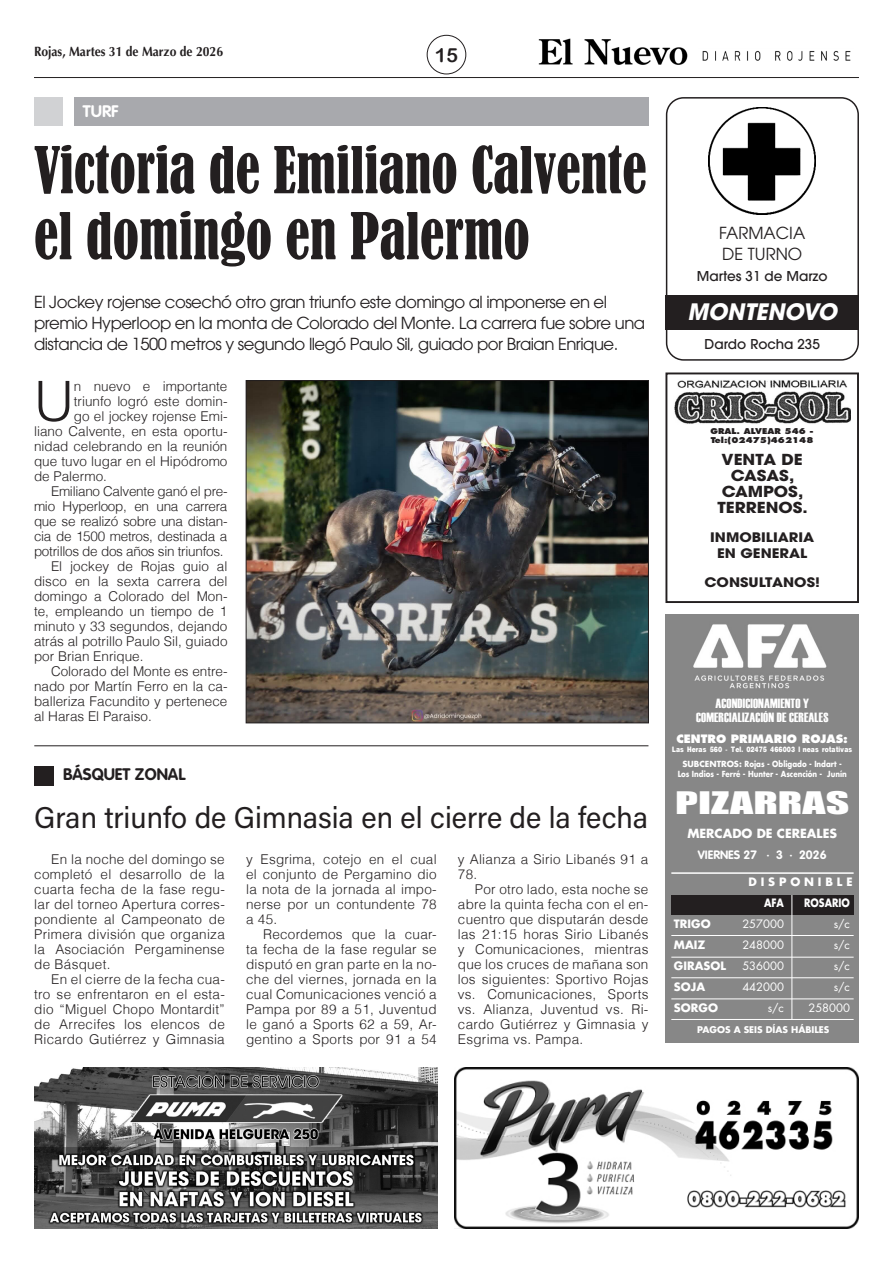
<style>
.page{position:relative;width:893px;height:1263px;background:#fff}
.page>*{position:absolute;margin:0;border:0;box-sizing:border-box;transform-origin:0 0}
.TITULO_REVISTA{font:condensed 60px/66px "Bernard";color:#231f20;scale:.91 1}
.TEXTO_REVISTA{font:300 55.2px "Helvetica";color:#231f20}
.TITULO_SEC_REVISTA{font:30px "Acumin Variable Concept";letter-spacing:.02em;color:#231f20}
.t1{font:28.5px "Impact";color:#fff;scale:1.6 1}
.BAJADA_REVISTA{font:italic 700 22.5px "ITC Avant Garde Std";color:#fff}
.VOLANTA_REVISTA{font:19.5px "Arial Rounded MT Bold";color:#231f20}
.BAJADA_REVISTA-2{font:16.5px/21px "ITC Avant Garde Std";letter-spacing:-.03em;color:#231f20}
.VOLANTA_REVISTA-2{font:700 16.5px "VAG Rounded Std";color:#231f20}
.BAJADA_REVISTA-3{font:16.5px "ITC Avant Garde Std";color:#231f20}
.VOLANTA_REVISTA-3{font:700 16.5px "VAG Rounded Std";color:#fff}
.CLASIFICADO{font:700 15px "Avant Garde";color:#231f20;scale:1.12 1}
.TEXTO_REVISTA-2{font:300 13.5px/15px "Helvetica";color:#231f20;text-align:justify}
.BAJADA_REVISTA-4{font:500 13.5px "ITC Avant Garde Std";color:#231f20}
.t2{font:700 13.5px "Optima LT Std";color:#231f20;scale:.9 1}
.TEXTO_REVISTA-3{font:300 13.5px/15px "Helvetica";letter-spacing:.02em;color:#231f20}
.t3{font:13.35px "Haettenschweiler";letter-spacing:.01em;color:#fff}
.CLASIFICADO-2{font:700 13.05px "Avant Garde";color:#231f20;scale:1.12 1}
.t4{font:700 12.3px "Futura Std";color:#fff}
.t5{font:700 12px "VAG Rounded Std";color:#fff}
.t6{font:11.25px "Futura Std";color:#fff}
.t7{font:700 11.25px "Futura Std";color:#fff}
.t8{font:800 11.25px "Futura Std";color:#fff}
.t9{font:700 11.25px "Futura Std";color:#fff;scale:.84 1}
.t10{font:700 9px "Futura Std";color:#fff}
.t11{font:700 8.25px "Helvetica Black Original";color:#fff;scale:.8 1}
.t12{font:700 8.25px "Futura Std";color:#fff;scale:.86 1}
.t13{font:700 8.25px "Futura Std";color:#fff}
.CLASIFICADO-3{font:800 7.8px/8.9px "Futura Std";color:#231f20;scale:1.09 1}
</style>
<div class="page">
<img style="left:538px;top:38px;width:150px;height:27px">
<img style="left:693px;top:49px;width:166px;height:14px;border-radius:7px">
<hr style="left:34px;top:77px;width:825px;height:1px;background:#231f20">
<div style="left:427px;top:35px;width:39px;height:39px;border:1px solid #231f20;border-radius:50%"></div>
<div style="left:666px;top:295px;width:193px;height:35px;background:#231f20"></div>
<img style="left:709px;top:108px;width:107px;height:107px">
<div style="left:666px;top:97px;width:193px;height:264px;border:2px solid #231f20;border-radius:17px"></div>
<img style="left:455px;top:1067px;width:404px;height:162px">
<img style="left:34px;top:1067px;width:404px;height:162px">
<div style="left:665px;top:614px;width:194px;height:429px;background:#878787"></div>
<div style="left:671px;top:895px;width:183px;height:19px;background:#231f20"></div>
<hr style="left:671px;top:872px;width:183px;height:2px;background:#fff">
<hr style="left:671px;top:1019px;width:183px;height:1px;background:#fff">
<hr style="left:671px;top:998px;width:183px;height:1px;background:#fff">
<hr style="left:671px;top:977px;width:183px;height:1px;background:#fff">
<hr style="left:671px;top:957px;width:183px;height:1px;background:#fff">
<hr style="left:671px;top:935px;width:183px;height:1px;background:#fff">
<hr style="left:791px;top:895px;width:1px;height:124px;background:#fff">
<div style="left:665px;top:372px;width:194px;height:231px;border:2px solid #231f20"></div>
<img style="left:674px;top:380px;width:177px;height:44px">
<div style="left:74px;top:97px;width:574px;height:28px;background:#a8a9ad"></div>
<div style="left:34px;top:97px;width:28px;height:28px;background:#d1d2d4"></div>
<div style="left:34px;top:766px;width:20px;height:19px;background:#231f20"></div>
<hr style="left:34px;top:745px;width:614px;height:1px;background:#231f20">
<img style="left:248px;top:382px;width:399px;height:339px">
<div style="left:246px;top:380px;width:403px;height:343px;border:1px solid #231f20"></div>
<p class="t2" style="left:34px;top:43px;width:212px">Rojas, Martes 31 de Marzo de 2026</p>
<p class="VOLANTA_REVISTA" style="left:435px;top:44px;width:25px">15</p>
<p class="VOLANTA_REVISTA-3" style="left:83px;top:102px;width:37px">TURF</p>
<p class="TITULO_REVISTA" style="left:34px;top:138px;width:675px">Victoria de Emiliano Calvente el domingo en Palermo</p>
<p class="BAJADA_REVISTA-2" style="left:34px;top:291px;width:613px">El Jockey rojense cosechó otro gran triunfo este domingo al imponerse en el premio Hyperloop en la monta de Colorado del Monte. La carrera fue sobre una distancia de 1500 metros y segundo llegó Paulo Sil, guiado por Braian Enrique.</p>
<p class="TEXTO_REVISTA" style="left:34px;top:367px;width:41px">U</p>
<p class="TEXTO_REVISTA-2" style="left:74px;top:378px;width:155px">n nuevo e importante</p>
<p class="TEXTO_REVISTA-2" style="left:74px;top:393px;width:155px">triunfo logró este domin-</p>
<p class="TEXTO_REVISTA-2" style="left:74px;top:408px;width:155px">go el jockey rojense Emi-</p>
<p class="TEXTO_REVISTA-2" style="left:34px;top:423px;width:195px">liano Calvente, en esta oportu-</p>
<p class="TEXTO_REVISTA-2" style="left:34px;top:438px;width:195px">nidad celebrando en la reunión</p>
<p class="TEXTO_REVISTA-2" style="left:34px;top:453px;width:195px">que tuvo lugar en el Hipódromo</p>
<p class="TEXTO_REVISTA-2" style="left:34px;top:468px;width:75px">de Palermo.</p>
<p class="TEXTO_REVISTA-2" style="left:34px;top:483px;width:195px;text-indent:17px">Emiliano Calvente ganó el pre&shy;mio Hyperloop, en una carrera que se realizó sobre una distan&shy;cia de 1500 metros, destinada a potrillos de dos años sin triunfos.</p>
<p class="TEXTO_REVISTA-2" style="left:34px;top:558px;width:195px;text-indent:17px">El jockey de Rojas guio al disco en la sexta carrera del domingo a Colorado del Mon&shy;te, empleando un tiempo de 1 minuto y 33 segundos, dejando atrás al potrillo Paulo Sil, guiado por Brian Enrique.</p>
<p class="TEXTO_REVISTA-2" style="left:34px;top:663px;width:195px;text-indent:17px">Colorado del Monte es entre&shy;nado por Martín Ferro en la ca&shy;balleriza Facundito y pertenece al Haras El Paraiso.</p>
<p class="VOLANTA_REVISTA-2" style="left:63px;top:765px;width:124px">BÁSQUET ZONAL</p>
<p class="TITULO_SEC_REVISTA" style="left:34px;top:797px;width:615px">Gran triunfo de Gimnasia en el cierre de la fecha</p>
<p class="TEXTO_REVISTA-2" style="left:34px;top:851px;width:192px;text-indent:17px">En la noche del domingo se completó el desarrollo de la cuarta fecha de la fase regu&shy;lar del torneo Apertura corres&shy;pondiente al Campeonato de Primera división que organiza la Asociación Pergaminense de Básquet.</p>
<p class="TEXTO_REVISTA-2" style="left:34px;top:971px;width:192px;text-indent:17px">En el cierre de la fecha cua&shy;tro se enfrentaron en el esta&shy;dio “Miguel Chopo Montardit” de Arrecifes los elencos de Ricardo Gutiérrez y Gimnasia</p>
<p class="TEXTO_REVISTA-3" style="left:458px;top:851px;width:192px">y Alianza a Sirio Libanés 91 a<br>78.</p>
<p class="TEXTO_REVISTA-2" style="left:458px;top:881px;width:192px;text-indent:17px">Por otro lado, esta noche se abre la quinta fecha con el en&shy;cuentro que disputarán desde las 21:15 horas Sirio Libanés y Comunicaciones, mientras que los cruces de mañana son los siguientes: Sportivo Rojas vs. Comunicaciones, Sports vs. Alianza, Juventud vs. Ri&shy;cardo Gutiérrez y Gimnasia y Esgrima vs. Pampa.</p>
<p class="TEXTO_REVISTA-2" style="left:246px;top:851px;width:192px">y Esgrima, cotejo en el cual el conjunto de Pergamino dio la nota de la jornada al impo&shy;nerse por un contundente 78 a 45.</p>
<p class="TEXTO_REVISTA-2" style="left:246px;top:926px;width:192px;text-indent:17px">Recordemos que la cuar&shy;ta fecha de la fase regular se disputó en gran parte en la no&shy;che del viernes, jornada en la cual Comunicaciones venció a Pampa por 89 a 51, Juventud le ganó a Sports 62 a 59, Ar&shy;gentino a Sports por 91 a 54</p>
<p class="BAJADA_REVISTA-3" style="left:719px;top:223px;width:87px">FARMACIA</p>
<p class="BAJADA_REVISTA-2" style="left:722px;top:244px;width:82px">DE TURNO</p>
<p class="BAJADA_REVISTA-4" style="left:697px;top:268px;width:132px">Martes 31 de Marzo</p>
<p class="BAJADA_REVISTA" style="left:687px;top:296px;width:151px">MONTENOVO</p>
<p class="BAJADA_REVISTA-4" style="left:704px;top:336px;width:117px">Dardo Rocha 235</p>
<p class="CLASIFICADO-3" style="left:710px;top:427px;width:96px">GRAL. ALVEAR 546 -<br>Tel:(02475)462148</p>
<p class="CLASIFICADO" style="left:722px;top:449px;width:74px">VENTA DE</p>
<p class="CLASIFICADO" style="left:731px;top:465px;width:58px">CASAS,</p>
<p class="CLASIFICADO" style="left:722px;top:481px;width:75px">CAMPOS,</p>
<p class="CLASIFICADO" style="left:717px;top:498px;width:82px">TERRENOS.</p>
<p class="CLASIFICADO-2" style="left:710px;top:529px;width:94px">INMOBILIARIA</p>
<p class="CLASIFICADO-2" style="left:717px;top:545px;width:82px">EN GENERAL</p>
<p class="CLASIFICADO-2" style="left:704px;top:574px;width:105px">CONSULTANOS!</p>
<p class="t3" style="left:715px;top:694px;width:95px">ACONDICIONAMIENTO Y</p>
<p class="t3" style="left:696px;top:708px;width:134px">COMERCIALIZACIÓN DE CEREALES</p>
<p class="t8" style="left:676px;top:732px;width:173px">CENTRO PRIMARIO ROJAS:</p>
<p class="t11" style="left:672px;top:745px;width:227px">Las Heras 560 - Tel. 02475 466003 líneas rotativas</p>
<p class="t13" style="left:682px;top:759px;width:161px">SUBCENTROS: Rojas - Obligado - Indart -</p>
<p class="t12" style="left:678px;top:768px;width:198px">Los Indios - Ferré - Hunter - Ascención - Junín</p>
<p class="t1" style="left:675px;top:780px;width:110px">PIZARRAS</p>
<p class="t4" style="left:687px;top:825px;width:151px">MERCADO DE CEREALES</p>
<p class="t5" style="left:698px;top:847px;width:130px">VIERNES 27 · 3 · 2026</p>
<p class="t7" style="left:748px;top:875px;width:106px">D I S P O N I B L E</p>
<p class="t9" style="left:764px;top:896px;width:25px">AFA</p>
<p class="t9" style="left:804px;top:896px;width:56px">ROSARIO</p>
<p class="t7" style="left:674px;top:917px;width:38px">TRIGO</p>
<p class="t6" style="left:742px;top:917px;width:43px">257000</p>
<p class="t6" style="left:834px;top:917px;width:18px">s/c</p>
<p class="t7" style="left:674px;top:938px;width:33px">MAIZ</p>
<p class="t6" style="left:742px;top:938px;width:43px">248000</p>
<p class="t6" style="left:834px;top:938px;width:18px">s/c</p>
<p class="t7" style="left:674px;top:959px;width:54px">GIRASOL</p>
<p class="t6" style="left:742px;top:959px;width:43px">536000</p>
<p class="t6" style="left:834px;top:959px;width:18px">s/c</p>
<p class="t7" style="left:674px;top:980px;width:33px">SOJA</p>
<p class="t6" style="left:742px;top:980px;width:43px">442000</p>
<p class="t6" style="left:834px;top:980px;width:18px">s/c</p>
<p class="t7" style="left:674px;top:1001px;width:46px">SORGO</p>
<p class="t6" style="left:768px;top:1001px;width:18px">s/c</p>
<p class="t6" style="left:808px;top:1001px;width:43px">258000</p>
<p class="t10" style="left:697px;top:1024px;width:134px">PAGOS A SEIS DÍAS HÁBILES</p>
</div>
